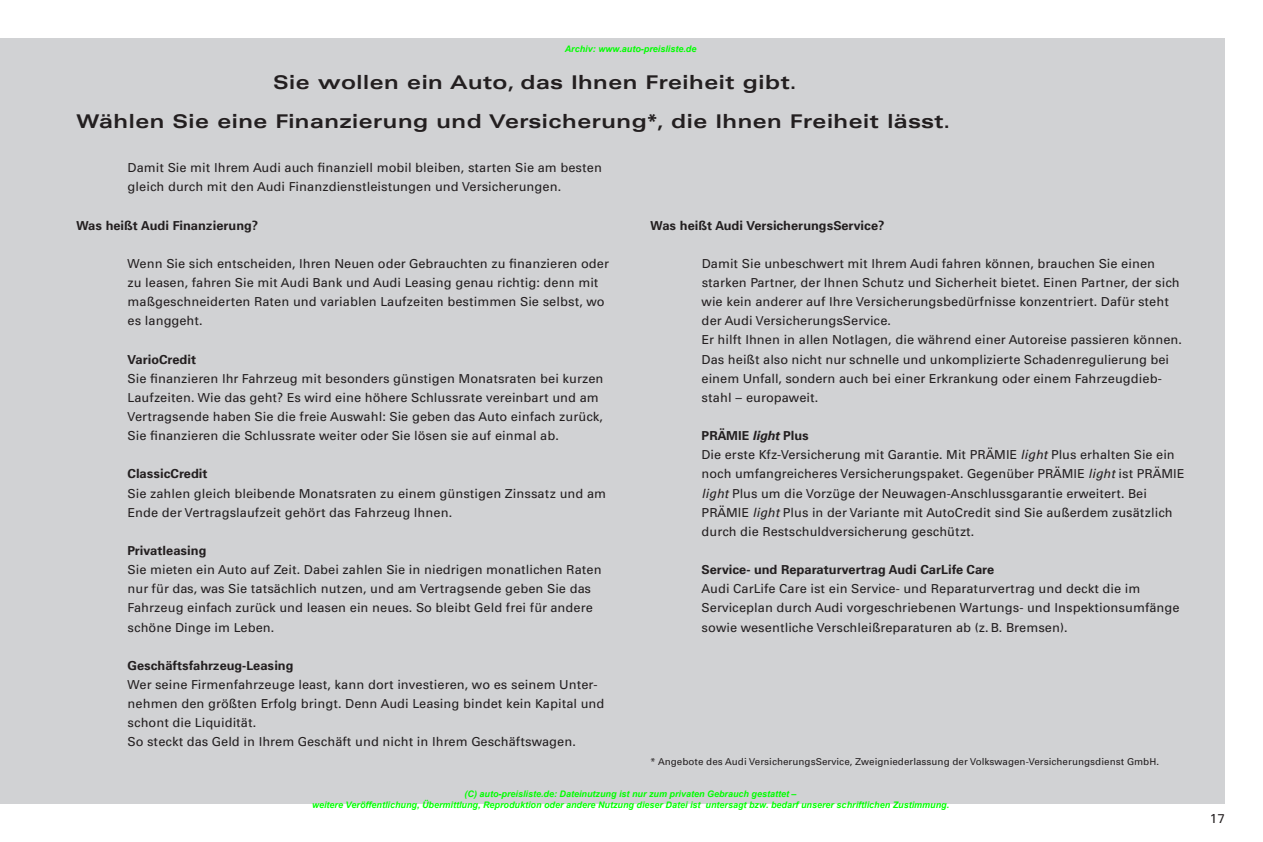
<style>
.page{position:relative;width:1263px;height:842px;background:#fff}
.page>*{position:absolute;margin:0;border:0;box-sizing:border-box;transform-origin:0 0}
.t1{font:700 19.5px/38.2px "Audi Sans Ext";letter-spacing:.03em;color:#231f20}
.t2{font:12.75px/19.2px "Audi Sans";color:#231f20}
.t3{font:700 12.75px "Audi Sans";color:#231f20}
.t4{font:9.75px "Audi Sans";color:#231f20}
.t5{font:italic 700 9px/10.8px "Arial";color:#0f0;text-align:center}
.s1{font-weight:700}
.s2{font-weight:700;font-style:italic}
.s3{font-style:italic}
</style>
<div class="page">
<div style="left:0;top:38px;width:1225px;height:766px;background:#d1d2d4"></div>
<p class="t5" style="left:565px;top:44px;width:133px">Archiv: www.auto-preisliste.de</p>
<h1 class="t1" style="left:77px;top:65px;width:874px;text-indent:197px">Sie wollen ein Auto, das Ihnen Freiheit gibt.<br>Wählen Sie eine Finanzierung und Versicherung*, die Ihnen Freiheit lässt.</h1>
<p class="t2" style="left:128px;top:159px;width:476px">Damit Sie mit Ihrem Audi auch finanziell mobil bleiben, starten Sie am besten gleich durch mit den Audi Finanzdienstleistungen und Versicherungen.</p>
<p class="t3" style="left:77px;top:220px;width:183px">Was heißt Audi Finanzierung?</p>
<p class="t2" style="left:128px;top:255px;width:483px">Wenn Sie sich entscheiden, Ihren Neuen oder Gebrauchten zu finanzieren oder zu leasen, fahren Sie mit Audi Bank und Audi Leasing genau richtig: denn mit maßgeschneiderten Raten und variablen Laufzeiten bestimmen Sie selbst, wo es langgeht.</p>
<p class="t3" style="left:128px;top:354px;width:70px">VarioCredit</p>
<p class="t2" style="left:128px;top:370px;width:477px">Sie finanzieren Ihr Fahrzeug mit besonders günstigen Monatsraten bei kurzen Laufzeiten. Wie das geht? Es wird eine höhere Schlussrate vereinbart und am Vertragsende haben Sie die freie Auswahl: Sie geben das Auto einfach zurück, Sie finanzieren die Schlussrate weiter oder Sie lösen sie auf einmal ab.</p>
<p class="t3" style="left:128px;top:469px;width:82px">ClassicCredit</p>
<p class="t2" style="left:128px;top:485px;width:480px">Sie zahlen gleich bleibende Monatsraten zu einem günstigen Zinssatz und am<br>Ende der Vertragslaufzeit gehört das Fahrzeug Ihnen.</p>
<p class="t3" style="left:128px;top:546px;width:80px">Privatleasing</p>
<p class="t2" style="left:128px;top:561px;width:476px">Sie mieten ein Auto auf Zeit. Dabei zahlen Sie in niedrigen monatlichen Raten nur für das, was Sie tatsächlich nutzen, und am Vertragsende geben Sie das Fahrzeug einfach zurück und leasen ein neues. So bleibt Geld frei für andere schöne Dinge im Leben.</p>
<p class="t3" style="left:128px;top:660px;width:167px">Geschäftsfahrzeug-Leasing</p>
<p class="t2" style="left:128px;top:676px;width:478px">Wer seine Firmenfahrzeuge least, kann dort investieren, wo es seinem Unter&shy;nehmen den größten Erfolg bringt. Denn Audi Leasing bindet kein Kapital und schont die Liquidität.<br>So steckt das Geld in Ihrem Geschäft und nicht in Ihrem Geschäftswagen.</p>
<p class="t3" style="left:651px;top:220px;width:235px">Was heißt Audi VersicherungsService?</p>
<p class="t2" style="left:702px;top:255px;width:482px">Damit Sie unbeschwert mit Ihrem Audi fahren können, brauchen Sie einen starken Partner, der Ihnen Schutz und Sicherheit bietet. Einen Partner, der sich wie kein anderer auf Ihre Versicherungsbedürfnisse konzentriert. Dafür steht der Audi VersicherungsService.<br>Er hilft Ihnen in allen Notlagen, die während einer Autoreise passieren können.<br>Das heißt also nicht nur schnelle und unkomplizierte Schadenregulierung bei einem Unfall, sondern auch bei einer Erkrankung oder einem Fahrzeugdieb&shy;stahl – europaweit.</p>
<p class="t2" style="left:702px;top:427px;width:484px"><span class="s1">PRÄMIE</span> <span class="s2">light</span> <span class="s1">Plus<br></span>Die erste Kfz-Versicherung mit Garantie. Mit PRÄMIE <span class="s3">light</span> Plus erhalten Sie ein noch umfangreicheres Versicherungspaket. Gegenüber PRÄMIE <span class="s3">light</span> ist PRÄMIE <span class="s3">light</span> Plus um die Vorzüge der Neuwagen-Anschlussgarantie erweitert. Bei PRÄMlE <span class="s3">light</span> Plus in der Variante mit AutoCredit sind Sie außerdem zusätzlich durch die Restschuldversicherung geschützt.</p>
<p class="t3" style="left:702px;top:565px;width:294px">Service- und Reparaturvertrag Audi CarLife Care</p>
<p class="t2" style="left:702px;top:580px;width:479px">Audi CarLife Care ist ein Service- und Reparaturvertrag und deckt die im<br>Serviceplan durch Audi vorgeschriebenen Wartungs- und Inspektionsumfänge sowie wesentliche Verschleißreparaturen ab (z. B. Bremsen).</p>
<p class="t4" style="left:651px;top:758px;width:510px">* Angebote des Audi VersicherungsService, Zweigniederlassung der Volkswagen-Versicherungsdienst GmbH.</p>
<p class="t5" style="left:312px;top:789px;width:639px">(C) auto-preisliste.de: Dateinutzung ist nur zum privaten Gebrauch gestattet –<br>weitere Veröffentlichung, Übermittlung, Reproduktion oder andere Nutzung dieser Datei ist untersagt bzw. bedarf unserer schriftlichen Zustimmung.</p>
<p class="t2" style="left:1210px;top:810px;width:16px">17</p>
</div>
